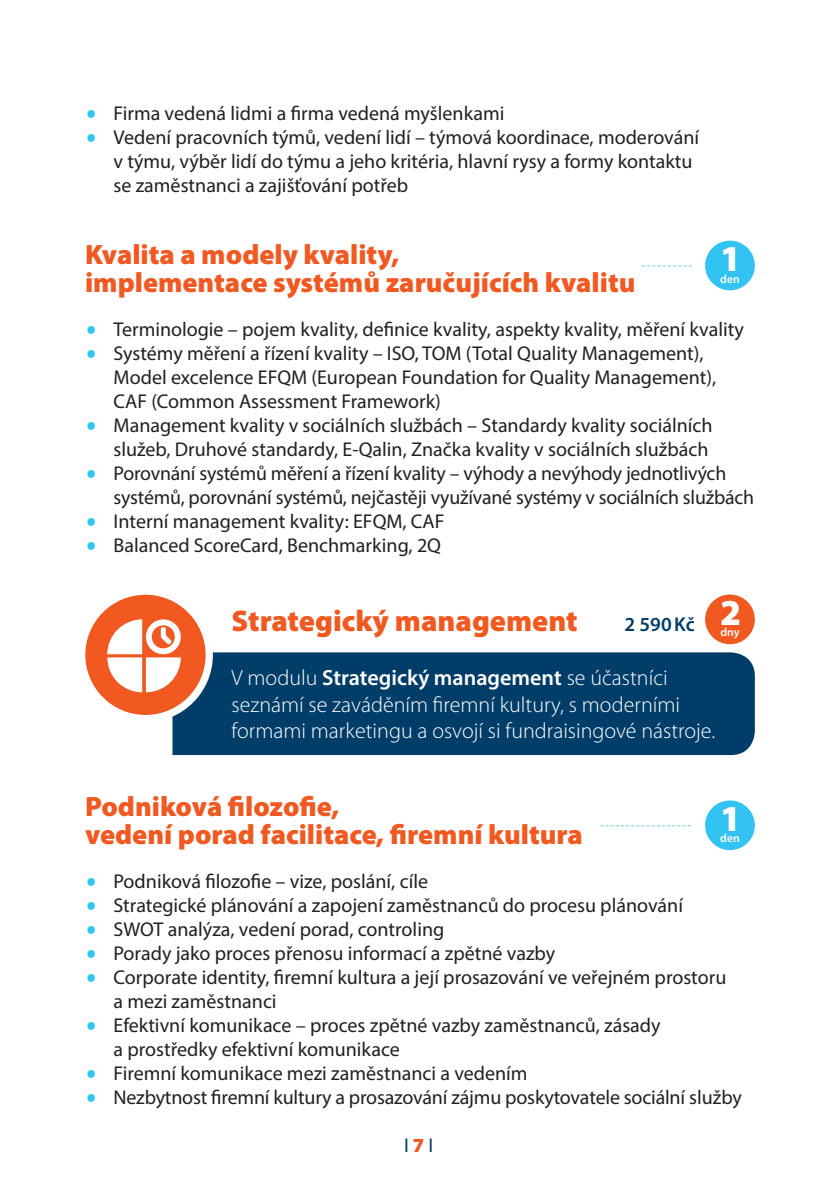
<style>
.page{position:relative;width:840px;height:1191px;background:#fff}
.page>*{position:absolute;margin:0;border:0;box-sizing:border-box;transform-origin:0 0}
.t1{font:900 36.6px "Myriad Pro";color:#fff}
.t2{font:900 30px "Myriad Pro";color:#f15921}
.t3{font:900 28px "Myriad Pro";color:#f15921}
.t4{font:300 22px/26.4px "Myriad Pro";color:#fff}
.ZARAZKY{font:20px/24px "Myriad Pro";color:#231f20}
.t5{font:600 20px "Myriad Pro";color:#003d68}
.t6{font:20px "Myriad Pro";color:#003d68}
.t7{font:600 11.6px "Myriad Pro";color:#fff}
.s1{font-family:"Avalon";color:#32c3f2}
.s2{font-weight:600}
.s3{font-weight:900;color:#f15921}
</style>
<div class="page">
<div style="left:704px;top:241px;width:50px;height:49px;background:#32c3f2;border-radius:50%"></div>
<svg style="left:642px;top:265px;width:49px;height:1px"></svg>
<div style="left:172px;top:652px;width:582px;height:103px;background:#003d68"></div>
<svg style="left:78px;top:587px;width:135px;height:135px;fill:#f15921"></svg>
<div style="left:704px;top:594px;width:50px;height:50px;background:#f15921;border-radius:50%"></div>
<div style="left:704px;top:800px;width:50px;height:50px;background:#32c3f2;border-radius:50%"></div>
<svg style="left:107px;top:619px;width:74px;height:73px"></svg>
<svg style="left:600px;top:825px;width:90px;height:1px"></svg>
<p class="ZARAZKY" style="left:85px;top:101px;width:420px"><span class="s1">•</span> Firma vedená lidmi a firma vedená myšlenkami</p>
<p class="ZARAZKY" style="left:113px;top:125px;width:587px;text-indent:-28px"><span class="s1">•</span> Vedení pracovních týmů, vedení lidí – týmová koordinace, moderování v týmu, výběr lidí do týmu a jeho kritéria, hlavní rysy a formy kontaktu se zaměstnanci a zajišťování potřeb</p>
<p class="t3" style="left:85px;top:236px;width:315px">Kvalita a modely kvality,</p>
<p class="t3" style="left:85px;top:264px;width:551px">implementace systémů zaručujících kvalitu</p>
<p class="ZARAZKY" style="left:85px;top:317px;width:660px"><span class="s1">•</span> Terminologie – pojem kvality, definice kvality, aspekty kvality, měření kvality</p>
<p class="ZARAZKY" style="left:113px;top:341px;width:604px;text-indent:-28px"><span class="s1">•</span> Systémy měření a řízení kvality – ISO, TOM (Total Quality Management),<br>Model excelence EFQM (European Foundation for Quality Management),<br>CAF (Common Assessment Framework)</p>
<p class="ZARAZKY" style="left:85px;top:413px;width:628px;text-align:right"><span class="s1">•</span> Management kvality v sociálních službách – Standardy kvality sociálních služeb, Druhové standardy, E-Qalin, Značka kvality v sociálních službách</p>
<p class="ZARAZKY" style="left:113px;top:461px;width:641px;text-indent:-28px"><span class="s1">•</span> Porovnání systémů měření a řízení kvality – výhody a nevýhody jednotlivých systémů, porovnání systémů, nejčastěji využívané systémy v sociálních službách</p>
<p class="ZARAZKY" style="left:85px;top:509px;width:361px"><span class="s1">•</span> Interní management kvality: EFQM, CAF</p>
<p class="ZARAZKY" style="left:85px;top:533px;width:357px"><span class="s1">•</span> Balanced ScoreCard, Benchmarking, 2Q</p>
<p class="t1" style="left:719px;top:234px;width:23px">1</p>
<p class="t7" style="left:719px;top:271px;width:21px">den</p>
<p class="t2" style="left:231px;top:600px;width:347px">Strategický management</p>
<p class="t5" style="left:624px;top:611px;width:71px">2 590Kč</p>
<p class="t1" style="left:719px;top:588px;width:23px">2</p>
<p class="t7" style="left:720px;top:625px;width:21px">dny</p>
<p class="t4" style="left:231px;top:665px;width:485px">V modulu <span class="s2">Strategický management</span> se účastníci seznámí se zaváděním firemní kultury, s moderními formami marketingu a osvojí si fundraisingové nástroje.</p>
<p class="t3" style="left:85px;top:788px;width:255px">Podniková filozofie,</p>
<p class="t3" style="left:85px;top:816px;width:499px">vedení porad facilitace, firemní kultura</p>
<p class="ZARAZKY" style="left:85px;top:869px;width:344px"><span class="s1">•</span> Podniková filozofie – vize, poslání, cíle</p>
<p class="ZARAZKY" style="left:85px;top:893px;width:599px"><span class="s1">•</span> Strategické plánování a zapojení zaměstnanců do procesu plánování</p>
<p class="ZARAZKY" style="left:85px;top:917px;width:360px"><span class="s1">•</span> SWOT analýza, vedení porad, controling</p>
<p class="ZARAZKY" style="left:85px;top:941px;width:471px"><span class="s1">•</span> Porady jako proces přenosu informací a zpětné vazby</p>
<p class="ZARAZKY" style="left:113px;top:965px;width:614px;text-indent:-28px"><span class="s1">•</span> Corporate identity, firemní kultura a její prosazování ve veřejném prostoru a mezi zaměstnanci</p>
<p class="ZARAZKY" style="left:113px;top:1013px;width:548px;text-indent:-28px"><span class="s1">•</span> Efektivní komunikace – proces zpětné vazby zaměstnanců, zásady a prostředky efektivní komunikace</p>
<p class="ZARAZKY" style="left:85px;top:1061px;width:444px"><span class="s1">•</span> Firemní komunikace mezi zaměstnanci a vedením</p>
<p class="ZARAZKY" style="left:85px;top:1085px;width:658px"><span class="s1">•</span> Nezbytnost firemní kultury a prosazování zájmu poskytovatele sociální služby</p>
<p class="t1" style="left:719px;top:794px;width:23px">1</p>
<p class="t7" style="left:719px;top:831px;width:21px">den</p>
<p class="t6" style="left:404px;top:1133px;width:30px">I <span class="s3">7</span> I</p>
</div>
